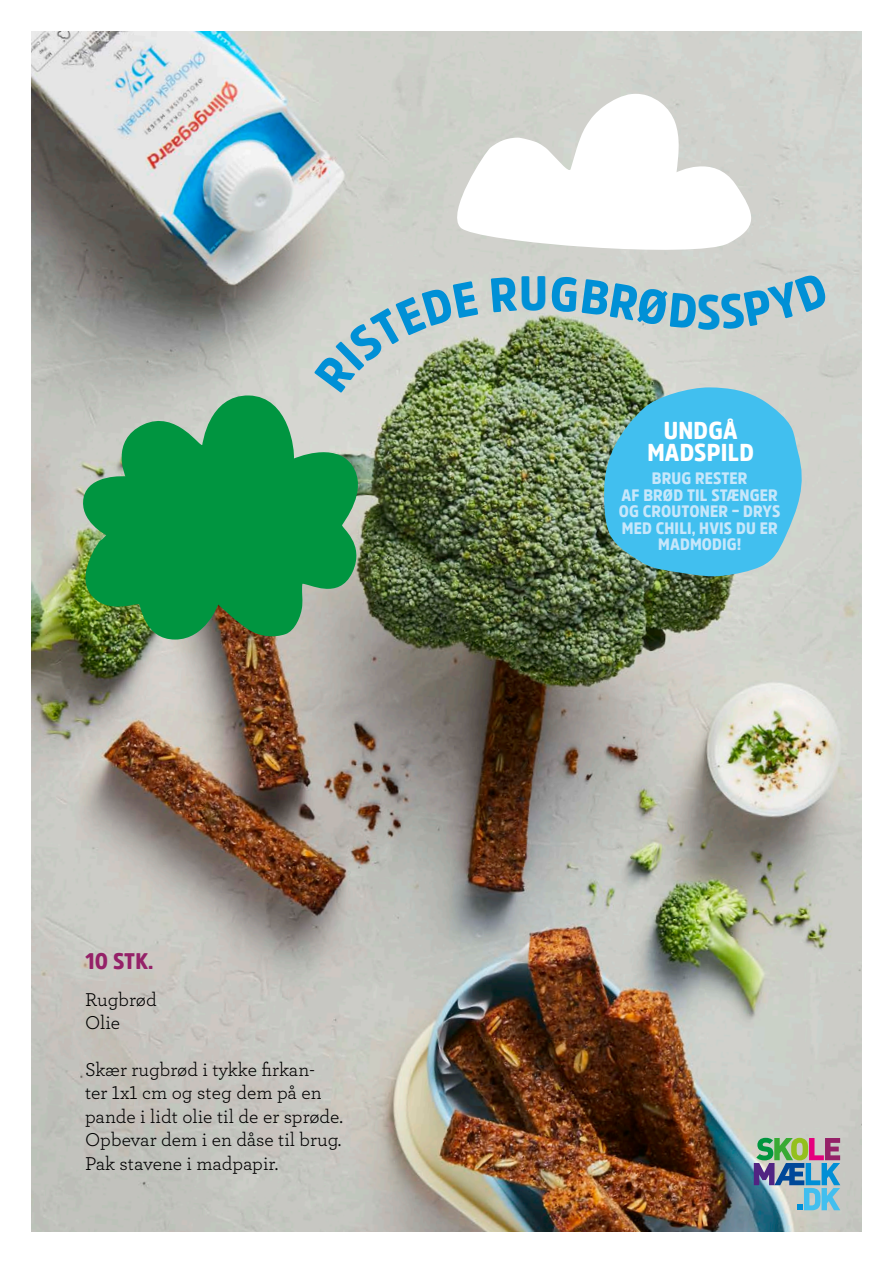
<style>
.page{position:relative;width:893px;height:1263px;background:#fff}
.page>*{position:absolute;margin:0;border:0;box-sizing:border-box;transform-origin:0 0}
.t1{font:900 48px "Amsi Pro Narw";color:#0090d6}
.t2{font:900 24.3px/22.8px "Amsi Pro Narw";letter-spacing:.01em;color:#fff;text-align:center}
.t3{font:900 22.5px "Amsi Pro Narw";color:#952168}
.t4{font:19.5px/23.4px "Archer";color:#000}
.t5{font:900 16.5px/16.5px "Amsi Pro Narw";letter-spacing:.01em;color:#c6e7fb;text-align:center}
</style>
<div class="page">
<img style="left:32px;top:32px;width:829px;height:1199px">
<svg style="left:76px;top:395px;width:293px;height:244px;background:#3a9f5f"></svg>
<svg style="left:604px;top:387px;width:203px;height:190px;background:#55bbdc"></svg>
<svg style="left:445px;top:94px;width:313px;height:165px"></svg>
<svg style="left:754px;top:1138px;width:86px;height:72px;background:#7e9ea8"></svg>
<svg style="left:314px;top:281px;width:164px;height:112px;background:#c4c8bb"></svg>
<svg style="left:491px;top:277px;width:26px;height:35px"></svg>
<div style="left:551px;top:276px;width:146px;height:53px;background:#d1d5cc"></div>
<div style="left:720px;top:272px;width:109px;height:57px;background:#d1d1cc"></div>
<p class="t3" style="left:85px;top:945px;width:70px">10 STK.</p>
<p class="t4" style="left:85px;top:987px;width:73px">Rugbrød<br>Olie</p>
<p class="t4" style="left:85px;top:1057px;width:259px">Skær rugbrød i tykke firkan-<br>ter 1x1 cm og steg dem på en pande i lidt olie til de er sprøde.<br>Opbevar dem i en dåse til brug.<br>Pak stavene i madpapir.</p>
<h1 class="t1" style="left:520px;top:260px;width:30px">U</h1>
<h1 class="t1" style="left:697px;top:279px;width:26px">S</h1>
<p class="t2" style="left:647px;top:418px;width:108px">UNDGÅ<br>MADSPILD</p>
<p class="t5" style="left:619px;top:470px;width:163px">BRUG RESTER<br>AF BRØD TIL STÆNGER<br>OG CROUTONER – DRYS<br>MED CHILI, HVIS DU ER<br>MADMODIG!</p>
</div>
